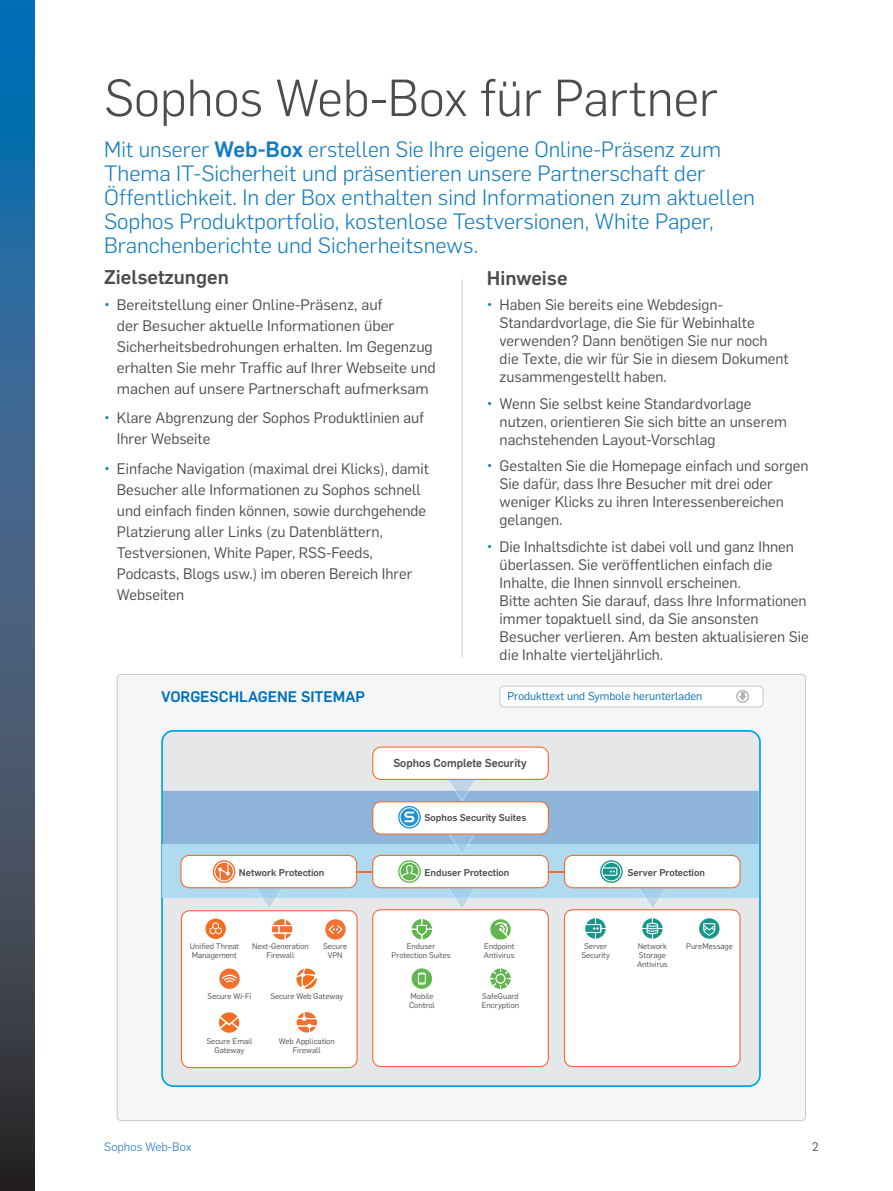
<style>
.page{position:relative;width:893px;height:1191px;background:#fff}
.page>*{position:absolute;margin:0;border:0;box-sizing:border-box;transform-origin:0 0}
.Section_Header{font:300 51px "Flama";color:#4b4c4d}
.Intro_Paragraph{font:300 21.75px/24px "Flama";color:#107cc1}
.Heading__Orange{font:500 19.5px "Flama";color:#4b4c4d}
.Body_Copy_Bullet{font:15px/18px "Flama";color:#4b4c4d}
.Heading__Orange-2{font:500 15px "Flama";color:#006fba}
.t1{font:12px "Flama";color:#488bc9}
.Page_Number{font:12px "Flama";color:#4b4c4d}
.t2{font:500 11.4px "Flama";color:#4b4c4d}
.Links{font:11.25px "Flama";color:#006fba}
.t3{font:500 9.75px "Flama";color:#4b4c4d}
.t4{font:7.95px/9.1px "Flama";color:#4b4c4d;text-align:center}
.s1{font-weight:500}
.s2{color:#107cc1}
</style>
<div class="page">
<div style="left:117px;top:674px;width:689px;height:446px;background:#f6f6f7;border-radius:4px"></div>
<svg style="left:161px;top:730px;width:600px;height:357px;fill:#e6e7e9"></svg>
<svg style="left:162px;top:746px;width:597px;height:322px"></svg>
<svg style="left:0;top:0;width:34px;height:1191px"></svg>
<hr style="left:462px;top:279px;width:1px;height:378px;background:#c8c9cb">
<div style="left:500px;top:686px;width:263px;height:21px;background:#fff;border-radius:4px"></div>
<div style="left:736px;top:690px;width:13px;height:13px;border:1px solid #b2b3b7;border-radius:50%"></div>
<svg style="left:739px;top:692px;width:7px;height:9px"></svg>
<div style="left:500px;top:686px;width:263px;height:21px;border:1px solid #c8c9cb;border-radius:4px"></div>
<p class="Section_Header" style="left:104px;top:63px;width:615px">Sophos Web-Box für Partner</p>
<p class="Intro_Paragraph" style="left:104px;top:136px;width:652px">Mit unserer <span class="s1">Web-Box</span> erstellen Sie Ihre eigene Online-Präsenz zum Thema IT-Sicherheit und präsentieren unsere Partnerschaft der Öffentlichkeit. In der Box enthalten sind Informationen zum aktuellen Sophos Produktportfolio, kostenlose Testversionen, White Paper, Branchenberichte und Sicherheitsnews.</p>
<p class="Heading__Orange" style="left:104px;top:263px;width:126px">Zielsetzungen</p>
<p class="Body_Copy_Bullet" style="left:117px;top:293px;width:320px;line-height:21px;text-indent:-13px"><span class="s2">•</span> Bereitstellung einer Online-Präsenz, auf<br>der Besucher aktuelle Informationen über Sicherheitsbedrohungen erhalten. Im Gegenzug erhalten Sie mehr Traffic auf Ihrer Webseite und machen auf unsere Partnerschaft aufmerksam</p>
<p class="Body_Copy_Bullet" style="left:117px;top:406px;width:309px;line-height:21px;text-indent:-13px"><span class="s2">•</span> Klare Abgrenzung der Sophos Produktlinien auf<br>Ihrer Webseite</p>
<p class="Body_Copy_Bullet" style="left:117px;top:457px;width:314px;line-height:21px;text-indent:-13px"><span class="s2">•</span> Einfache Navigation (maximal drei Klicks), damit Besucher alle Informationen zu Sophos schnell und einfach finden können, sowie durchgehende Platzierung aller Links (zu Datenblättern, Testversionen, White Paper, RSS-Feeds, Podcasts, Blogs usw.) im oberen Bereich Ihrer Webseiten</p>
<p class="Heading__Orange" style="left:487px;top:264px;width:82px">Hinweise</p>
<p class="Body_Copy_Bullet" style="left:500px;top:295px;width:291px;text-indent:-13px"><span class="s2">•</span> Haben Sie bereits eine Webdesign-Standardvorlage, die Sie für Webinhalte verwenden? Dann benötigen Sie nur noch die Texte, die wir für Sie in diesem Dokument zusammengestellt haben.</p>
<p class="Body_Copy_Bullet" style="left:500px;top:393px;width:289px;text-indent:-13px"><span class="s2">•</span> Wenn Sie selbst keine Standardvorlage nutzen, orientieren Sie sich bitte an unserem nachstehenden Layout-Vorschlag</p>
<p class="Body_Copy_Bullet" style="left:500px;top:456px;width:310px;text-indent:-13px"><span class="s2">•</span> Gestalten Sie die Homepage einfach und sorgen Sie dafür, dass Ihre Besucher mit drei oder weniger Klicks zu ihren Interessenbereichen gelangen.</p>
<p class="Body_Copy_Bullet" style="left:500px;top:536px;width:311px;text-indent:-13px"><span class="s2">•</span> Die Inhaltsdichte ist dabei voll und ganz Ihnen überlassen. Sie veröffentlichen einfach die Inhalte, die Ihnen sinnvoll erscheinen.<br>Bitte achten Sie darauf, dass Ihre Informationen immer topaktuell sind, da Sie ansonsten Besucher verlieren. Am besten aktualisieren Sie die Inhalte vierteljährlich.</p>
<p class="Heading__Orange-2" style="left:162px;top:686px;width:205px">VORGESCHLAGENE SITEMAP</p>
<p class="Links" style="left:507px;top:688px;width:196px">Produkttext und Symbole herunterladen</p>
<p class="t2" style="left:393px;top:755px;width:135px">Sophos Complete Security</p>
<p class="t3" style="left:425px;top:810px;width:103px">Sophos Security Suites</p>
<p class="t3" style="left:239px;top:865px;width:87px">Network Protection</p>
<p class="t3" style="left:425px;top:865px;width:86px">Enduser Protection</p>
<p class="t3" style="left:627px;top:865px;width:79px">Server Protection</p>
<p class="t4" style="left:190px;top:941px;width:51px">Unified Threat</p>
<p class="t4" style="left:686px;top:941px;width:48px">PureMessage</p>
<p class="t4" style="left:192px;top:950px;width:47px">Management</p>
<p class="t4" style="left:252px;top:941px;width:58px">Next-Generation<br>Firewall</p>
<p class="t4" style="left:323px;top:941px;width:26px">Secure<br>VPN</p>
<p class="t4" style="left:581px;top:941px;width:30px">Server<br>Security</p>
<p class="t4" style="left:637px;top:941px;width:32px;text-align:left">Network<br>Storage<br>Antivirus</p>
<p class="t4" style="left:391px;top:941px;width:61px">Enduser<br>Protection Suites</p>
<p class="t4" style="left:484px;top:941px;width:32px;text-align:left">Endpoint<br>Antivirus</p>
<p class="t4" style="left:409px;top:991px;width:27px;text-align:left">Mobile<br>Control</p>
<p class="t4" style="left:482px;top:991px;width:39px;text-align:left">SafeGuard<br>Encryption</p>
<p class="t4" style="left:208px;top:991px;width:45px">Secure Wi-Fi</p>
<p class="t4" style="left:270px;top:991px;width:74px">Secure Web Gateway</p>
<p class="t4" style="left:207px;top:1035px;width:47px">Secure Email<br>Gateway</p>
<p class="t4" style="left:279px;top:1035px;width:57px">Web Application<br>Firewall</p>
<p class="t1" style="left:104px;top:1138px;width:89px">Sophos Web-Box</p>
<p class="Page_Number" style="left:812px;top:1138px;width:8px">2</p>
</div>
